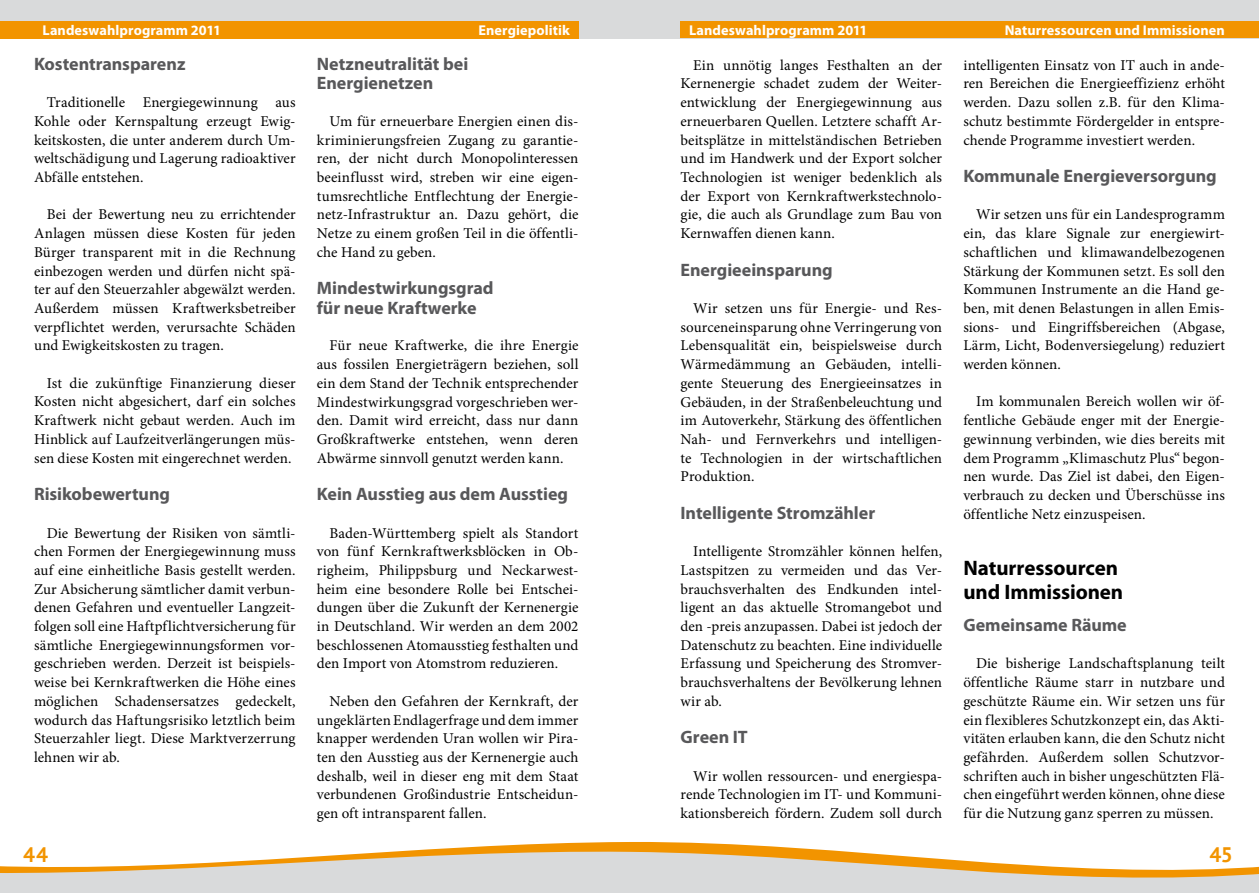
<style>
.page{position:relative;width:1259px;height:893px;background:#fff}
.page>*{position:absolute;margin:0;border:0;box-sizing:border-box;transform-origin:0 0}
.t1{font:700 21px/24px "Myriad Pro";letter-spacing:-.005em;color:#000}
.t2{font:700 21px "PT Sans";color:#f29400}
.t3{font:700 18px/19.5px "Myriad Pro";letter-spacing:-.005em;color:#58585a}
.t4{font:15px/18.8px "Minion Pro";color:#000;text-align:justify}
.t5{font:700 14.25px "Myriad Pro";letter-spacing:.005em;color:#fff}
</style>
<div class="page">
<div style="left:0;top:0;width:629px;height:38px;background:#d9dadb"></div>
<div style="left:0;top:21px;width:578px;height:17px;background:#f29400"></div>
<svg style="left:0;top:842px;width:1259px;height:51px"></svg>
<div style="left:629px;top:0;width:630px;height:38px;background:#d9dadb"></div>
<div style="left:680px;top:21px;width:579px;height:17px;background:#f29400"></div>
<p class="t5" style="left:43px;top:21px;width:180px">Landeswahlprogramm 2011</p>
<p class="t5" style="left:478px;top:21px;width:93px">Energiepolitik</p>
<p class="t3" style="left:34px;top:53px;width:153px">Kostentransparenz</p>
<p class="t4" style="left:34px;top:93px;width:263px;text-indent:13px">Traditionelle Energiegewinnung aus Kohle oder Kernspaltung erzeugt Ewig&shy;keitskosten, die unter anderem durch Um&shy;weltschädigung und Lagerung radioaktiver Abfälle entstehen.</p>
<p class="t4" style="left:34px;top:205px;width:263px;text-indent:13px">Bei der Bewertung neu zu errichtender Anlagen müssen diese Kosten für jeden Bürger transparent mit in die Rechnung einbezogen werden und dürfen nicht spä&shy;ter auf den Steuerzahler abgewälzt werden.<br>Außerdem müssen Kraftwerksbetreiber verpflichtet werden, verursachte Schäden und Ewigkeitskosten zu tragen.</p>
<p class="t4" style="left:34px;top:374px;width:263px;text-indent:13px">Ist die zukünftige Finanzierung dieser Kosten nicht abgesichert, darf ein solches Kraftwerk nicht gebaut werden. Auch im Hinblick auf Laufzeitverlängerungen müs&shy;sen diese Kosten mit eingerechnet werden.</p>
<p class="t3" style="left:34px;top:484px;width:138px">Risikobewertung</p>
<p class="t4" style="left:34px;top:523px;width:263px;text-indent:13px">Die Bewertung der Risiken von sämtli&shy;chen Formen der Energiegewinnung muss auf eine einheitliche Basis gestellt werden.<br>Zur Absicherung sämtlicher damit verbun&shy;denen Gefahren und eventueller Langzeit&shy;folgen soll eine Haftpflichtversicherung für sämtliche Energiegewinnungsformen vor&shy;geschrieben werden. Derzeit ist beispiels&shy;weise bei Kernkraftwerken die Höhe eines möglichen Schadensersatzes gedeckelt, wodurch das Haftungsrisiko letztlich beim Steuerzahler liegt. Diese Marktverzerrung lehnen wir ab.</p>
<h1 class="t2" style="left:23px;top:844px;width:27px">44</h1>
<p class="t3" style="left:317px;top:53px;width:153px">Netzneutralität bei<br>Energienetzen</p>
<p class="t4" style="left:317px;top:112px;width:263px;text-indent:13px">Um für erneuerbare Energien einen dis&shy;kriminierungsfreien Zugang zu garantie&shy;ren, der nicht durch Monopolinteressen beeinflusst wird, streben wir eine eigen&shy;tumsrechtliche Entflechtung der Energie&shy;netz-Infrastruktur an. Dazu gehört, die Netze zu einem großen Teil in die öffentli&shy;che Hand zu geben.</p>
<p class="t3" style="left:317px;top:278px;width:178px">Mindestwirkungsgrad für neue Kraftwerke</p>
<p class="t4" style="left:317px;top:336px;width:263px;text-indent:13px">Für neue Kraftwerke, die ihre Energie aus fossilen Energieträgern beziehen, soll ein dem Stand der Technik entsprechender Mindestwirkungsgrad vorgeschrieben wer&shy;den. Damit wird erreicht, dass nur dann Großkraftwerke entstehen, wenn deren Abwärme sinnvoll genutzt werden kann.</p>
<p class="t3" style="left:317px;top:484px;width:253px">Kein Ausstieg aus dem Ausstieg</p>
<p class="t4" style="left:317px;top:523px;width:263px;text-indent:13px">Baden-Württemberg spielt als Standort von fünf Kernkraftwerksblöcken in Ob&shy;righeim, Philippsburg und Neckarwest&shy;heim eine besondere Rolle bei Entschei&shy;dungen über die Zukunft der Kernenergie in Deutschland. Wir werden an dem 2002 beschlossenen Atomausstieg festhalten und den Import von Atomstrom reduzieren.</p>
<p class="t4" style="left:317px;top:692px;width:263px;text-indent:13px">Neben den Gefahren der Kernkraft, der ungeklärten Endlagerfrage und dem immer knapper werdenden Uran wollen wir Pira&shy;ten den Ausstieg aus der Kernenergie auch deshalb, weil in dieser eng mit dem Staat verbundenen Großindustrie Entscheidun&shy;gen oft intransparent fallen.</p>
<p class="t5" style="left:689px;top:21px;width:180px">Landeswahlprogramm 2011</p>
<p class="t5" style="left:1004px;top:21px;width:222px">Naturressourcen und Immissionen</p>
<p class="t4" style="left:680px;top:56px;width:263px;text-indent:13px">Ein unnötig langes Festhalten an der Kernenergie schadet zudem der Weiter&shy;entwicklung der Energiegewinnung aus erneuerbaren Quellen. Letztere schafft Ar&shy;beitsplätze in mittelständischen Betrieben und im Handwerk und der Export solcher Technologien ist weniger bedenklich als der Export von Kernkraftwerkstechnolo&shy;gie, die auch als Grundlage zum Bau von Kernwaffen dienen kann.</p>
<p class="t3" style="left:680px;top:259px;width:154px">Energieeinsparung</p>
<p class="t4" style="left:680px;top:299px;width:263px;text-indent:13px">Wir setzen uns für Energie- und Res&shy;sourceneinsparung ohne Verringerung von Lebensqualität ein, beispielsweise durch Wärmedämmung an Gebäuden, intelli&shy;gente Steuerung des Energieeinsatzes in Gebäuden, in der Straßenbeleuchtung und im Autoverkehr, Stärkung des öffentlichen Nah- und Fernverkehrs und intelligen&shy;te Technologien in der wirtschaftlichen Produktion.</p>
<p class="t3" style="left:680px;top:502px;width:196px">Intelligente Stromzähler</p>
<p class="t4" style="left:680px;top:542px;width:263px;text-indent:13px">Intelligente Stromzähler können helfen, Lastspitzen zu vermeiden und das Ver&shy;brauchsverhalten des Endkunden intel&shy;ligent an das aktuelle Stromangebot und den -preis anzupassen. Dabei ist jedoch der Datenschutz zu beachten. Eine individuelle Erfassung und Speicherung des Stromver&shy;brauchsverhaltens der Bevölkerung lehnen wir ab.</p>
<p class="t3" style="left:680px;top:727px;width:69px">Green IT</p>
<p class="t4" style="left:680px;top:767px;width:263px;text-indent:13px">Wir wollen ressourcen- und energiespa&shy;rende Technologien im IT- und Kommuni&shy;kationsbereich fördern. Zudem soll durch</p>
<p class="t4" style="left:963px;top:56px;width:263px">intelligenten Einsatz von IT auch in ande&shy;ren Bereichen die Energieeffizienz erhöht werden. Dazu sollen z.B. für den Klima&shy;schutz bestimmte Fördergelder in entspre&shy;chende Programme investiert werden.</p>
<p class="t3" style="left:963px;top:166px;width:255px">Kommunale Energieversorgung</p>
<p class="t4" style="left:963px;top:205px;width:263px;text-indent:13px">Wir setzen uns für ein Landesprogramm ein, das klare Signale zur energiewirt&shy;schaftlichen und klimawandelbezogenen Stärkung der Kommunen setzt. Es soll den Kommunen Instrumente an die Hand ge&shy;ben, mit denen Belastungen in allen Emis&shy;sions- und Eingriffsbereichen (Abgase, Lärm, Licht, Bodenversiegelung) reduziert werden können.</p>
<p class="t4" style="left:963px;top:392px;width:263px;text-indent:13px">Im kommunalen Bereich wollen wir öf&shy;fentliche Gebäude enger mit der Energie&shy;gewinnung verbinden, wie dies bereits mit dem Programm „Klimaschutz Plus“ begon&shy;nen wurde. Das Ziel ist dabei, den Eigen&shy;verbrauch zu decken und Überschüsse ins öffentliche Netz einzuspeisen.</p>
<h1 class="t1" style="left:963px;top:555px;width:161px">Naturressourcen und Immissionen</h1>
<p class="t3" style="left:963px;top:615px;width:165px">Gemeinsame Räume</p>
<p class="t4" style="left:963px;top:654px;width:263px;text-indent:13px">Die bisherige Landschaftsplanung teilt öffentliche Räume starr in nutzbare und geschützte Räume ein. Wir setzen uns für ein flexibleres Schutzkonzept ein, das Akti&shy;vitäten erlauben kann, die den Schutz nicht gefährden. Außerdem sollen Schutzvor&shy;schriften auch in bisher ungeschützten Flä&shy;chen eingeführt werden können, ohne diese für die Nutzung ganz sperren zu müssen.</p>
<h1 class="t2" style="left:1209px;top:844px;width:26px">45</h1>
</div>
